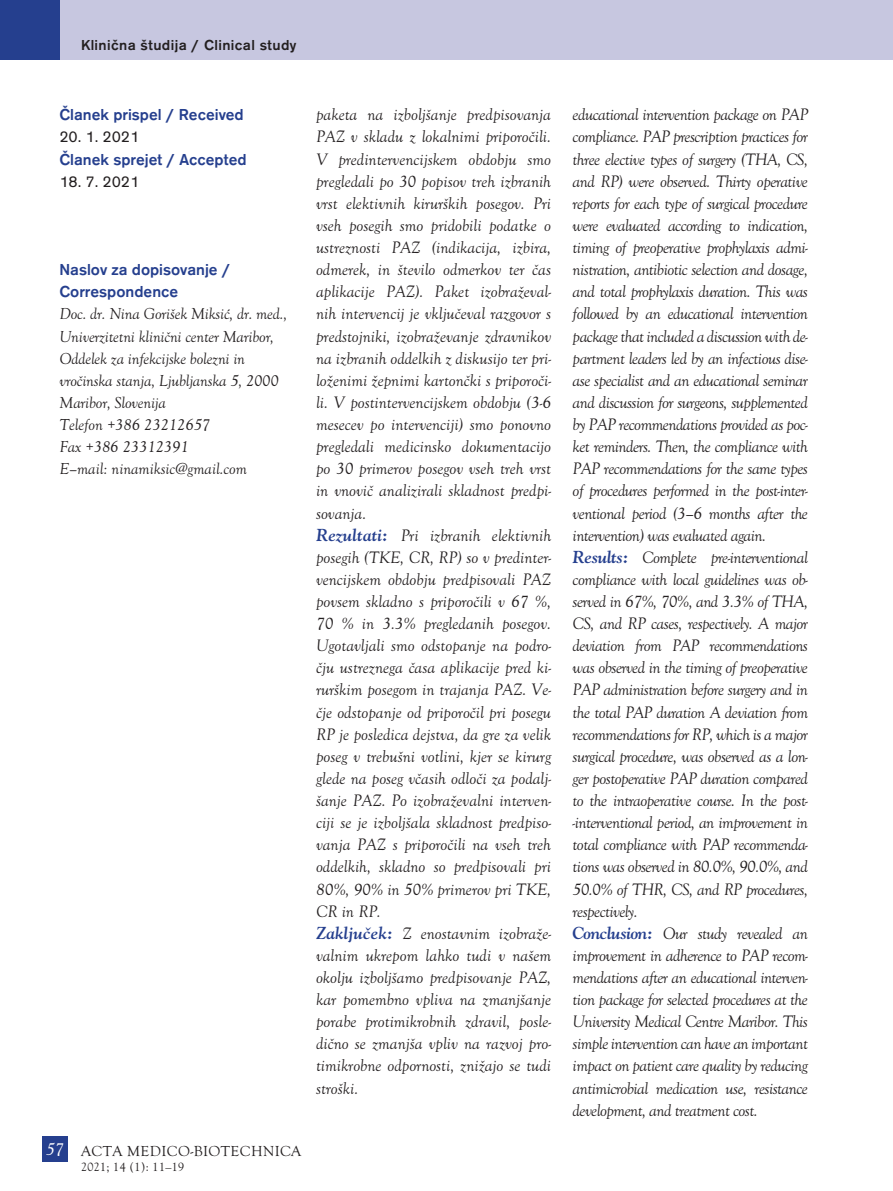
<style>
.page{position:relative;width:893px;height:1191px;background:#fff}
.page>*{position:absolute;margin:0;border:0;box-sizing:border-box;transform-origin:0 0}
.t1{font:italic 18px "Goudy Old Sty TCE";color:#fff}
.Povzetek{font:italic 17.25px/22px "Goudy Old Sty TCE";letter-spacing:-.015em;color:#231f20;text-align:justify}
.Avtor_levo_poravnava{font:italic 16.5px/22px "Goudy Old Sty TCE";letter-spacing:-.01em;color:#231f20}
.KeyWords{font:500 16.5px/22px "Accius TCE";color:#253f8e}
.KeyWords-2{font:16.5px "Accius TCE";color:#231f20}
.t2{font:500 15px "Accius TCE";letter-spacing:.025em;color:#231f20}
.t3{font:15px "Goudy Old Sty TCE";letter-spacing:.025em;color:#231f20}
.NOGA_letnik_LEVA{font:12px "MM Goudy";letter-spacing:.025em;color:#231f20}
.s1{font-family:"MM Goudy";font-weight:700;color:#253f8e}
</style>
<div class="page">
<div style="left:42px;top:1135px;width:26px;height:26px;background:#253f8e"></div>
<div style="left:60px;top:0;width:833px;height:60px;background:#c7c7e0"></div>
<div style="left:0;top:0;width:60px;height:60px;background:#253f8e"></div>
<p class="t2" style="left:81px;top:36px;width:217px">Klinična študija / Clinical study</p>
<p class="KeyWords" style="left:59px;top:104px;width:186px">Članek prispel / Received</p>
<p class="KeyWords-2" style="left:59px;top:128px;width:82px">20. 1. 2021</p>
<p class="KeyWords" style="left:59px;top:148px;width:189px">Članek sprejet / Accepted</p>
<p class="KeyWords-2" style="left:59px;top:172px;width:82px">18. 7. 2021</p>
<p class="KeyWords" style="left:60px;top:259px;width:172px">Naslov za dopisovanje /<br>Correspondence</p>
<p class="Avtor_levo_poravnava" style="left:60px;top:303px;width:229px">Doc. dr. Nina Gorišek Miksić, dr. med., Univerzitetni klinični center Maribor, Oddelek za infekcijske bolezni in vročinska stanja, Ljubljanska 5, 2000<br>Maribor, Slovenija</p>
<p class="Avtor_levo_poravnava" style="left:60px;top:414px;width:152px">Telefon +386 23212657</p>
<p class="Avtor_levo_poravnava" style="left:60px;top:436px;width:131px">Fax +386 23312391</p>
<p class="Avtor_levo_poravnava" style="left:60px;top:458px;width:189px">E–mail: ninamiksic@gmail.com</p>
<p class="Povzetek" style="left:316px;top:104px;width:237px">paketa na izboljšanje predpisovanja PAZ v skladu z lokalnimi priporočili.<br>V predintervencijskem obdobju smo pregledali po 30 popisov treh izbranih vrst elektivnih kirurških posegov. Pri vseh posegih smo pridobili podatke o ustreznosti PAZ (indikacija, izbira, odmerek, in število odmerkov ter čas aplikacije PAZ). Paket izobraževal&shy;nih intervencij je vključeval razgovor s predstojniki, izobraževanje zdravnikov na izbranih oddelkih z diskusijo ter pri&shy;loženimi žepnimi kartončki s priporoči&shy;li. V postintervencijskem obdobju (3-6 mesecev po intervenciji) smo ponovno pregledali medicinsko dokumentacijo po 30 primerov posegov vseh treh vrst in vnovič analizirali skladnost predpi&shy;sovanja.</p>
<p class="Povzetek" style="left:316px;top:524px;width:237px"><span class="s1">Rezultati:</span> Pri izbranih elektivnih posegih (TKE, CR, RP) so v predinter&shy;vencijskem obdobju predpisovali PAZ povsem skladno s priporočili v 67 %, 70 % in 3.3% pregledanih posegov.<br>Ugotavljali smo odstopanje na podro&shy;čju ustreznega časa aplikacije pred ki&shy;rurškim posegom in trajanja PAZ. Ve&shy;čje odstopanje od priporočil pri posegu RP je posledica dejstva, da gre za velik poseg v trebušni votlini, kjer se kirurg glede na poseg včasih odloči za podalj&shy;šanje PAZ. Po izobraževalni interven&shy;ciji se je izboljšala skladnost predpiso&shy;vanja PAZ s priporočili na vseh treh oddelkih, skladno so predpisovali pri 80%, 90% in 50% primerov pri TKE, CR in RP.</p>
<p class="Povzetek" style="left:316px;top:922px;width:237px"><span class="s1">Zaklju~ek:</span> Z enostavnim izobraže&shy;valnim ukrepom lahko tudi v našem okolju izboljšamo predpisovanje PAZ, kar pomembno vpliva na zmanjšanje porabe protimikrobnih zdravil, posle&shy;dično se zmanjša vpliv na razvoj pro&shy;timikrobne odpornosti, znižajo se tudi stroški.</p>
<p class="t1" style="left:46px;top:1138px;width:19px">57</p>
<p class="t3" style="left:81px;top:1143px;width:222px">ACTA MEDICO-BIOTECHNICA</p>
<p class="NOGA_letnik_LEVA" style="left:81px;top:1159px;width:105px">2021; 14 (1): 11–19</p>
<p class="Povzetek" style="left:573px;top:104px;width:237px">educational intervention package on PAP compliance. PAP prescription practices for three elective types of surgery (THA, CS, and RP) were observed. Thirty operative reports for each type of surgical procedure were evaluated according to indication, timing of preoperative prophylaxis admi&shy;nistration, antibiotic selection and dosage, and total prophylaxis duration. This was followed by an educational intervention package that included a discussion with de&shy;partment leaders led by an infectious dise&shy;ase specialist and an educational seminar and discussion for surgeons, supplemented by PAP recommendations provided as poc&shy;ket reminders. Then, the compliance with PAP recommendations for the same types of procedures performed in the post-inter&shy;ventional period (3–6 months after the intervention) was evaluated again.</p>
<p class="Povzetek" style="left:573px;top:546px;width:237px"><span class="s1">Results:</span> Complete pre-interventional compliance with local guidelines was ob&shy;served in 67%, 70%, and 3.3% of THA, CS, and RP cases, respectively. A major deviation from PAP recommendations was observed in the timing of preoperative PAP administration before surgery and in the total PAP duration A deviation from recommendations for RP, which is a major surgical procedure, was observed as a lon&shy;ger postoperative PAP duration compared to the intraoperative course. In the post--interventional period, an improvement in total compliance with PAP recommenda&shy;tions was observed in 80.0%, 90.0%, and 50.0% of THR, CS, and RP procedures, respectively.</p>
<p class="Povzetek" style="left:573px;top:922px;width:237px"><span class="s1">Conclusion:</span> Our study revealed an improvement in adherence to PAP recom&shy;mendations after an educational interven&shy;tion package for selected procedures at the University Medical Centre Maribor. This simple intervention can have an important impact on patient care quality by reducing antimicrobial medication use, resistance development, and treatment cost.</p>
</div>
